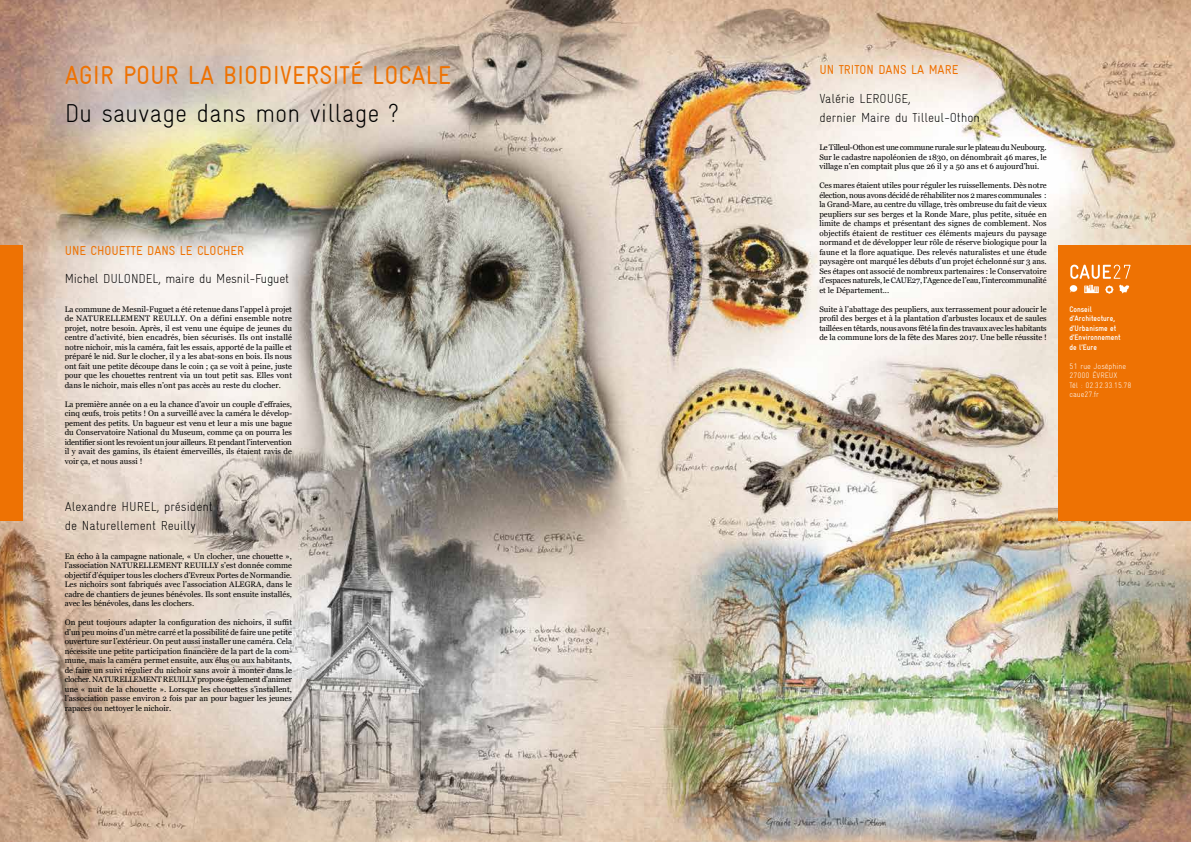
<style>
.page{position:relative;width:1191px;height:842px;background:#fff}
.page>*{position:absolute;margin:0;border:0;box-sizing:border-box;transform-origin:0 0}
.t1{font:26px "Gravur Condensed Reg CE";color:#ee7203}
.t2{font:26px "Gravur Condensed Light CE";color:#000}
.t3{font:13px/19px "Gravur Condensed Light CE";color:#000}
.t4{font:13px "Gravur Condensed Reg CE";color:#ee7203}
.t5{font:8px/9.5px "Georgia";color:#000;text-align:justify}
.t6{font:8px/9.5px "Gravur Condensed Bold CE";letter-spacing:.005em;color:#fff}
.t7{font:8px/9.5px "Gravur Condensed Light CE";color:#fff}
</style>
<div class="page">
<img style="left:0;top:0;width:1191px;height:842px">
<div style="left:0;top:245px;width:23px;height:276px;background:#ee7203"></div>
<div style="left:1168px;top:245px;width:23px;height:276px;background:#ee7203"></div>
<div style="left:1058px;top:245px;width:131px;height:276px;background:#ee7203"></div>
<svg style="left:1105px;top:285px;width:8px;height:9px"></svg>
<svg style="left:1084px;top:285px;width:14px;height:8px"></svg>
<div style="left:1069px;top:285px;width:8px;height:7px;background:#fff;border-radius:50%"></div>
<svg style="left:1119px;top:285px;width:10px;height:8px"></svg>
<svg style="left:1070px;top:264px;width:61px;height:15px"></svg>
<h1 class="t1" style="left:65px;top:60px;width:388px">AGIR POUR LA BIODIVERSITÉ LOCALE</h1>
<h1 class="t2" style="left:65px;top:98px;width:336px">Du sauvage dans mon village ?</h1>
<h2 class="t4" style="left:65px;top:243px;width:181px">UNE CHOUETTE DANS LE CLOCHER</h2>
<h2 class="t3" style="left:65px;top:269px;width:226px">Michel DULONDEL, maire du Mesnil-Fuguet</h2>
<p class="t5" style="left:65px;top:304px;width:229px">La commune de Mesnil-Fuguet a été retenue dans l’appel à projet de NATURELLEMENT REULLY. On a défini ensemble notre projet, notre besoin. Après, il est venu une équipe de jeunes du centre d’activité, bien encadrés, bien sécurisés. Ils ont installé notre nichoir, mis la caméra, fait les essais, apporté de la paille et préparé le nid. Sur le clocher, il y a les abat-sons en bois. Ils nous ont fait une petite découpe dans le coin ; ça se voit à peine, juste pour que les chouettes rentrent via un tout petit sas. Elles vont dans le nichoir, mais elles n’ont pas accès au reste du clocher.</p>
<p class="t5" style="left:65px;top:399px;width:229px">La première année on a eu la chance d’avoir un couple d’effraies, cinq œufs, trois petits ! On a surveillé avec la caméra le dévelop&shy;pement des petits. Un bagueur est venu et leur a mis une bague du Conservatoire National du Museum, comme ça on pourra les identifier si ont les revoient un jour ailleurs. Et pendant l’intervention il y avait des gamins, ils étaient émerveillés, ils étaient ravis de voir ça, et nous aussi !</p>
<h2 class="t3" style="left:65px;top:497px;width:149px">Alexandre HUREL, président de Naturellement Reuilly</h2>
<p class="t5" style="left:65px;top:551px;width:229px">En écho à la campagne nationale, « Un clocher, une chouette », l’association NATURELLEMENT REUILLY s’est donnée comme objectif d’équiper tous les clochers d’Evreux Portes de Normandie.<br>Les nichoirs sont fabriqués avec l’association ALEGRA, dans le cadre de chantiers de jeunes bénévoles. Ils sont ensuite installés, avec les bénévoles, dans les clochers.</p>
<p class="t5" style="left:65px;top:618px;width:229px">On peut toujours adapter la configuration des nichoirs, il suffit d’un peu moins d’un mètre carré et la possibilité de faire une petite ouverture sur l’extérieur. On peut aussi installer une caméra. Cela nécessite une petite participation financière de la part de la com&shy;mune, mais la caméra permet ensuite, aux élus ou aux habitants, de faire un suivi régulier du nichoir sans avoir à monter dans le clocher. NATURELLEMENT REUILLY propose également d’animer une « nuit de la chouette ». Lorsque les chouettes s’installent, l’association passe environ 2 fois par an pour baguer les jeunes rapaces ou nettoyer le nichoir.</p>
<h2 class="t4" style="left:819px;top:63px;width:140px">UN TRITON DANS LA MARE</h2>
<h2 class="t3" style="left:819px;top:89px;width:162px">Valérie LEROUGE,<br>dernier Maire du Tilleul-Othon</h2>
<p class="t5" style="left:819px;top:143px;width:229px">Le Tilleul-Othon est une commune rurale sur le plateau du Neubourg.<br>Sur le cadastre napoléonien de 1830, on dénombrait 46 mares, le village n’en comptait plus que 26 il y a 50 ans et 6 aujourd’hui.</p>
<p class="t5" style="left:819px;top:181px;width:229px">Ces mares étaient utiles pour réguler les ruissellements. Dès notre élection, nous avons décidé de réhabiliter nos 2 mares communales : la Grand-Mare, au centre du village, très ombreuse du fait de vieux peupliers sur ses berges et la Ronde Mare, plus petite, située en limite de champs et présentant des signes de comblement. Nos objectifs étaient de restituer ces éléments majeurs du paysage normand et de développer leur rôle de réserve biologique pour la faune et la flore aquatique. Des relevés naturalistes et une étude paysagère ont marqué les débuts d’un projet échelonné sur 3 ans.<br>Ses étapes ont associé de nombreux partenaires : le Conservatoire d’espaces naturels, le CAUE27, l’Agence de l’eau, l’intercommunalité et le Département...</p>
<p class="t5" style="left:819px;top:304px;width:229px">Suite à l’abattage des peupliers, aux terrassement pour adoucir le profil des berges et à la plantation d’arbustes locaux et de saules taillées en têtards, nous avons fêté la fin des travaux avec les habitants de la commune lors de la fête des Mares 2017. Une belle réussite !</p>
<p class="t6" style="left:1069px;top:304px;width:53px">Conseil d’Architecture, d’Urbanisme et d’Environnement de l’Eure</p>
<p class="t7" style="left:1069px;top:361px;width:64px">51 rue Joséphine<br>27000 ÉVREUX<br>Tél : 02.32.33.15.78 caue27.fr</p>
</div>
